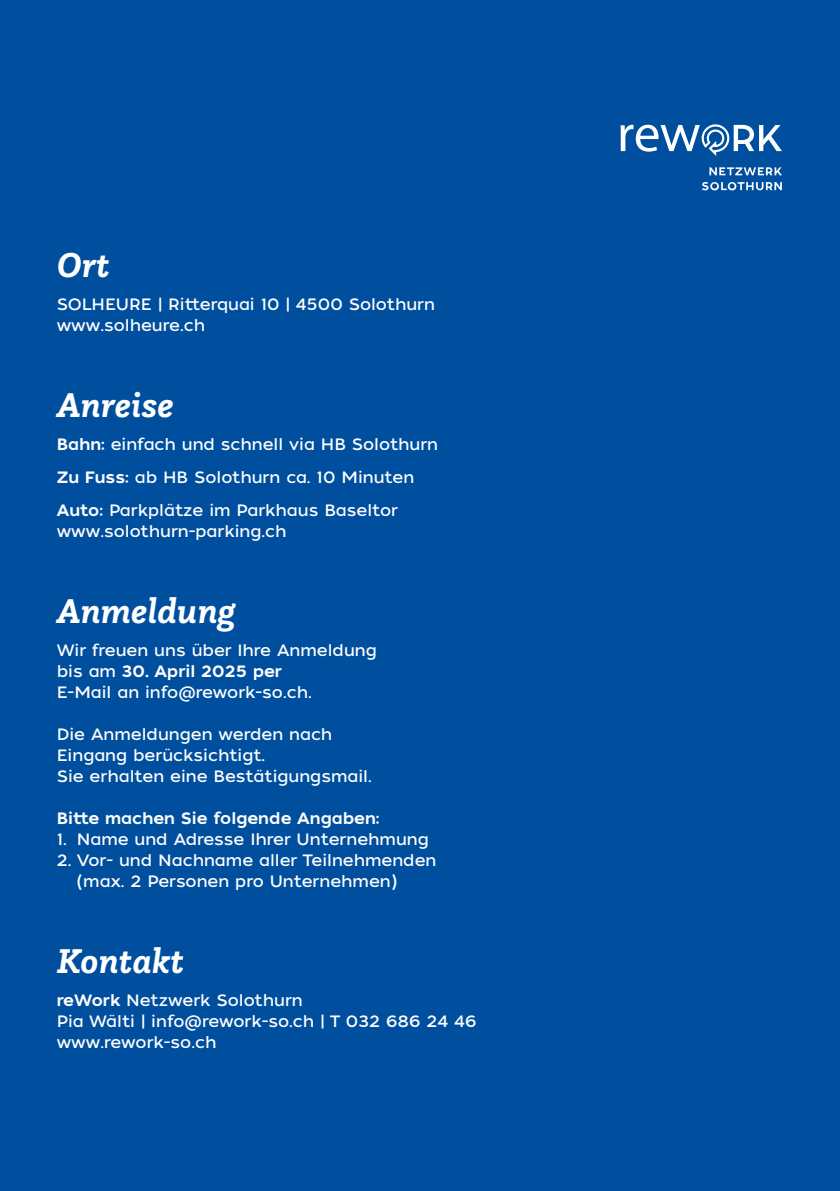
<style>
.page{position:relative;width:840px;height:1191px;background:#fff}
.page>*{position:absolute;margin:0;border:0;box-sizing:border-box;transform-origin:0 0}
.t1{font:italic 700 36px "Questa Slab";color:#fff}
.t2{font:16.4px/21px "Tide Sans 400 Lil Dude";color:#fff}
.t3{font:16.4px "Tide Sans 500 Dudette";color:#fff}
.s1{font-family:"Tide Sans 500 Dudette"}
.s2{font-family:"Tide Sans 400 Lil Dude"}
</style>
<div class="page">
<div style="left:0;top:0;width:839px;height:1191px;background:#004f9f"></div>
<svg style="left:620px;top:124px;width:161px;height:32px"></svg>
<svg style="left:702px;top:182px;width:79px;height:8px"></svg>
<svg style="left:709px;top:167px;width:72px;height:8px"></svg>
<h1 class="t1" style="left:57px;top:241px;width:55px">Ort</h1>
<p class="t2" style="left:57px;top:294px;width:379px">SOLHEURE | Ritterquai 10 | 4500 Solothurn www.solheure.ch</p>
<h1 class="t1" style="left:57px;top:381px;width:118px">Anreise</h1>
<p class="t2" style="left:57px;top:428px;width:383px;line-height:33px"><span class="s1">Bahn:</span> einfach und schnell via HB Solothurn<br><span class="s1">Zu Fuss:</span> ab HB Solothurn ca. 10 Minuten<br><span class="s1">Auto:</span> Parkplätze im Parkhaus Baseltor</p>
<p class="t2" style="left:57px;top:521px;width:231px">www.solothurn-parking.ch</p>
<h1 class="t1" style="left:57px;top:587px;width:180px">Anmeldung</h1>
<p class="t2" style="left:57px;top:640px;width:321px">Wir freuen uns über Ihre Anmeldung</p>
<p class="t3" style="left:57px;top:660px;width:227px"><span class="s2">bis am</span> 30. April 2025 per</p>
<p class="t2" style="left:57px;top:682px;width:256px">E-Mail an info@rework-so.ch.</p>
<p class="t2" style="left:57px;top:724px;width:316px">Die Anmeldungen werden nach<br>Eingang berücksichtigt.<br>Sie erhalten eine Bestätigungsmail.</p>
<p class="t3" style="left:57px;top:807px;width:324px">Bitte machen Sie folgende Angaben:</p>
<p class="t2" style="left:57px;top:829px;width:373px">1. Name und Adresse Ihrer Unternehmung</p>
<p class="t2" style="left:77px;top:850px;width:361px;text-indent:-20px">2. Vor- und Nachname aller Teilnehmenden (max. 2 Personen pro Unternehmen)</p>
<h1 class="t1" style="left:57px;top:937px;width:129px">Kontakt</h1>
<p class="t2" style="left:57px;top:990px;width:421px"><span class="s1">reWork</span> Netzwerk Solothurn<br>Pia Wälti | info@rework-so.ch | T 032 686 24 46 www.rework-so.ch</p>
</div>
